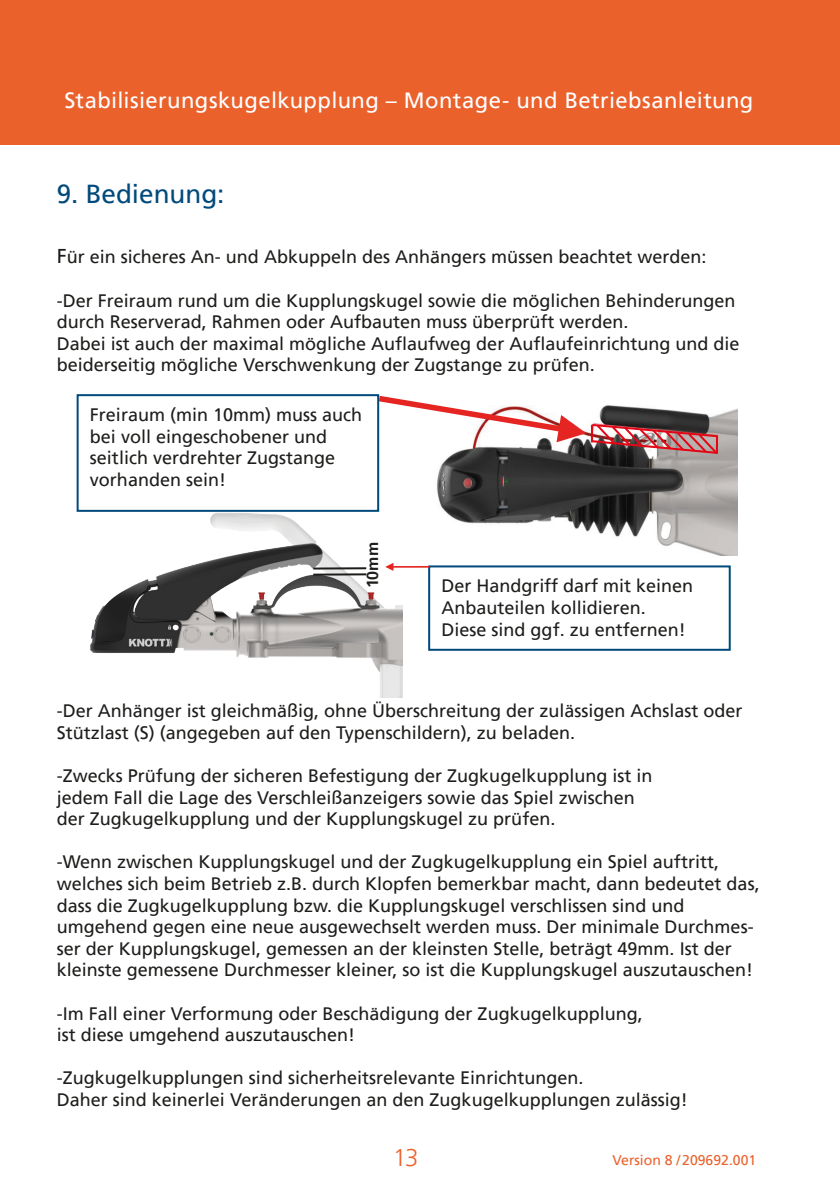
<style>
.page{position:relative;width:840px;height:1191px;background:#fff}
.page>*{position:absolute;margin:0;border:0;box-sizing:border-box;transform-origin:0 0}
.t1{font:26px "Frutiger LT Pro";color:#004a7b}
.t2{font:300 24px "Frutiger LT Pro";color:#eb612c}
.t3{font:22px "Frutiger LT Pro";letter-spacing:.015em;color:#fff}
.t4{font:18px/21.6px "Frutiger LT Pro";color:#1d1d1b}
.t5{font:700 16px "Frutiger LT Pro";color:#1d1d1b}
.t6{font:14px "Frutiger LT Pro";color:#eb612c}
.s1{font-size:20px}
</style>
<div class="page">
<div style="left:0;top:0;width:839px;height:145px;background:#eb612c"></div>
<div style="left:77px;top:394px;width:302px;height:118px;border:2px solid #004a7b"></div>
<div style="left:428px;top:565px;width:302px;height:86px;border:2px solid #004a7b"></div>
<img style="left:437px;top:409px;width:300px;height:147px">
<svg style="left:378px;top:394px;width:341px;height:73px"></svg>
<img style="left:90px;top:512px;width:313px;height:185px">
<hr style="left:392px;top:566px;width:44px;height:1px;background:#e52521">
<svg style="left:384px;top:560px;width:12px;height:11px"></svg>
<div style="left:366px;top:534px;width:15px;height:54px;background:#fff"></div>
<hr style="left:313px;top:567px;width:53px;height:2px;background:#1d1d1b">
<hr style="left:313px;top:573px;width:53px;height:2px;background:#1d1d1b">
<p class="t3" style="left:64px;top:87px;width:690px">Stabilisierungskugelkupplung – Montage- und Betriebsanleitung</p>
<h1 class="t1" style="left:57px;top:179px;width:169px">9. Bedienung:</h1>
<p class="t4" style="left:57px;top:246px;width:651px"><span class="s1">F</span>ür ein sicheres An- und Abkuppeln des Anhängers müssen beachtet werden:</p>
<p class="t4" style="left:57px;top:289px;width:684px">-Der Freiraum rund um die Kupplungskugel sowie die möglichen Behinderungen durch Reserverad, Rahmen oder Aufbauten muss überprüft werden.<br>Dabei ist auch der maximal mögliche Auflaufweg der Auflaufeinrichtung und die beiderseitig mögliche Verschwenkung der Zugstange zu prüfen.</p>
<p class="t4" style="left:90px;top:404px;width:274px">Freiraum (min 10mm) muss auch bei voll eingeschobener und seitlich verdrehter Zugstange vorhanden sein!</p>
<p class="t5" style="left:363px;top:588px;width:48px;rotate:-90deg">10mm</p>
<p class="t4" style="left:441px;top:575px;width:253px">Der Handgriff darf mit keinen<br>Anbauteilen kollidieren.<br>Diese sind ggf. zu entfernen!</p>
<p class="t4" style="left:57px;top:700px;width:687px">-Der Anhänger ist gleichmäßig, ohne Überschreitung der zulässigen Achslast oder<br>Stützlast (S) (angegeben auf den Typenschildern), zu beladen.</p>
<p class="t4" style="left:57px;top:765px;width:597px">-Zwecks Prüfung der sicheren Befestigung der Zugkugelkupplung ist in jedem Fall die Lage des Verschleißanzeigers sowie das Spiel zwischen der Zugkugelkupplung und der Kupplungskugel zu prüfen.</p>
<p class="t4" style="left:57px;top:851px;width:704px">-Wenn zwischen Kupplungskugel und der Zugkugelkupplung ein Spiel auftritt, welches sich beim Betrieb z.B. durch Klopfen bemerkbar macht, dann bedeutet das, dass die Zugkugelkupplung bzw. die Kupplungskugel verschlissen sind und umgehend gegen eine neue ausgewechselt werden muss. Der minimale Durchmes&shy;ser der Kupplungskugel, gemessen an der kleinsten Stelle, beträgt 49mm. Ist der kleinste gemessene Durchmesser kleiner, so ist die Kupplungskugel auszutauschen!</p>
<p class="t4" style="left:57px;top:1002px;width:587px">-Im Fall einer Verformung oder Beschädigung der Zugkugelkupplung, ist diese umgehend auszutauschen!</p>
<p class="t4" style="left:57px;top:1067px;width:632px">-Zugkugelkupplungen sind sicherheitsrelevante Einrichtungen.<br>Daher sind keinerlei Veränderungen an den Zugkugelkupplungen zulässig!</p>
<h2 class="t2" style="left:393px;top:1143px;width:27px">13</h2>
<p class="t6" style="left:612px;top:1152px;width:145px">Version 8 /209692.001</p>
</div>
